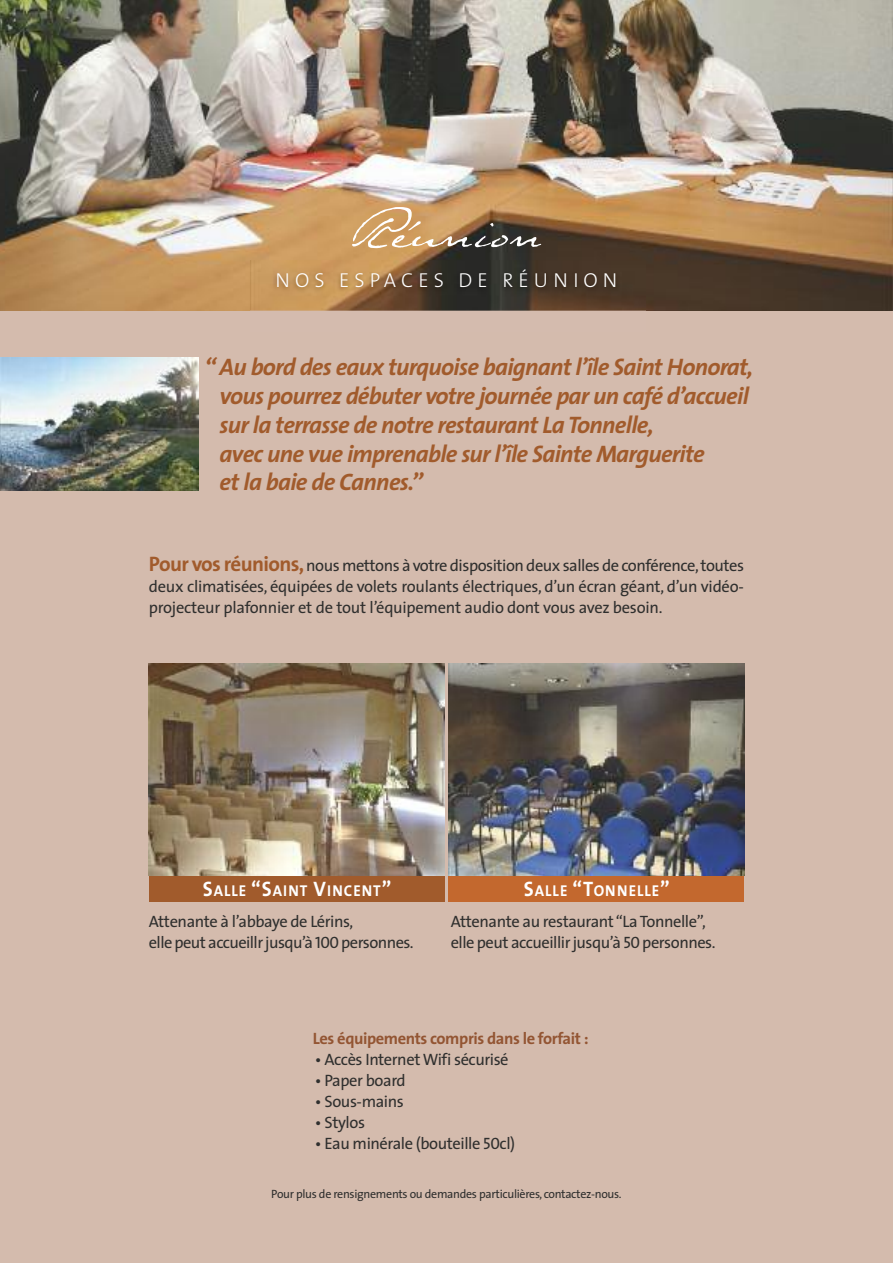
<style>
.page{position:relative;width:893px;height:1263px;background:#d4bbad}
.page>*{position:absolute;margin:0;border:0;box-sizing:border-box;transform-origin:0 0}
.t1{font:62.25px "Texas Hero";color:#fff}
.t2{font:italic 700 24px/28.8px "The Sans";letter-spacing:-.03em;color:#a15b2c}
.t3{font:300 20.25px "The Sans";letter-spacing:.25em;color:#fff}
.t4{font:16.5px/21px "The Sans";letter-spacing:-.025em;color:#2f2f2e}
.t5{font:700 16.5px "The Sans";letter-spacing:-.025em;color:#935533}
.t6{font:700 15.75px "The Sans";letter-spacing:.065em;color:#fff;scale:.95 1}
.t7{font:12px "The Sans";letter-spacing:-.025em;color:#2f2f2e}
.s1{font-weight:700;font-size:21px;color:#a15b2c}
.s2{font-size:21px}
.s3{font-family:"The Sans Caps"}
</style>
<div class="page">
<img style="left:0;top:0;width:893px;height:310px">
<img style="left:250px;top:260px;width:396px;height:51px">
<img style="left:0;top:357px;width:199px;height:134px">
<img style="left:149px;top:663px;width:295px;height:213px">
<img style="left:449px;top:663px;width:295px;height:213px">
<div style="left:149px;top:876px;width:295px;height:25px;background:#a15b2c"></div>
<div style="left:449px;top:876px;width:295px;height:25px;background:#c3682e"></div>
<h1 class="t1" style="left:351px;top:188px;width:193px">Réunion</h1>
<p class="t3" style="left:276px;top:272px;width:343px">NOS ESPACES DE RÉUNION</p>
<p class="t2" style="left:220px;top:355px;width:535px;text-indent:-15px">“ Au bord des eaux turquoise baignant l’île Saint Honorat, vous pourrez débuter votre journée par un café d’accueil sur la terrasse de notre restaurant LaTonnelle,<br>avec une vue imprenable sur l’île Sainte Marguerite<br>et la baie de Cannes.”</p>
<p class="t4" style="left:149px;top:556px;width:597px;text-align:justify"><span class="s1">Pour vos réunions,</span>nous mettons à votre disposition deux salles de conférence,toutes deux climatisées, équipées de volets roulants électriques, d’un écran géant, d’un vidéo&shy;projecteur plafonnier et de tout l’équipement audio dont vous avez besoin.</p>
<p class="t6" style="left:203px;top:884px;width:200px"><span class="s2">S</span>ALLE <span class="s2">“S</span>AINT <span class="s2">V</span>INCENT<span class="s2">”</span></p>
<p class="t6" style="left:524px;top:884px;width:155px"><span class="s2">S</span>ALLE <span class="s2">“T</span>ONNELLE<span class="s2">”</span></p>
<p class="t4" style="left:149px;top:912px;width:266px">Attenante à l’abbaye de Lérins,<br>elle peut accueillrjusqu’à <span class="s3">100</span> personnes.</p>
<p class="t4" style="left:451px;top:912px;width:266px">Attenante au restaurant “LaTonnelle”, elle peut accueillirjusqu’à <span class="s3">50</span> personnes.</p>
<p class="t5" style="left:313px;top:1032px;width:277px">Les équipements compris dans le forfait :</p>
<p class="t4" style="left:315px;top:1051px;width:196px">• Accès Internet Wifi sécurisé</p>
<p class="t4" style="left:315px;top:1072px;width:93px">• Paper board</p>
<p class="t4" style="left:315px;top:1093px;width:91px">• Sous-mains</p>
<p class="t4" style="left:315px;top:1114px;width:52px">• Stylos</p>
<p class="t4" style="left:315px;top:1135px;width:202px">• Eau minérale (bouteille <span class="s3">50</span>cl)</p>
<p class="t7" style="left:271px;top:1189px;width:352px">Pour plus de rensignements ou demandes particulières, contactez-nous.</p>
</div>
